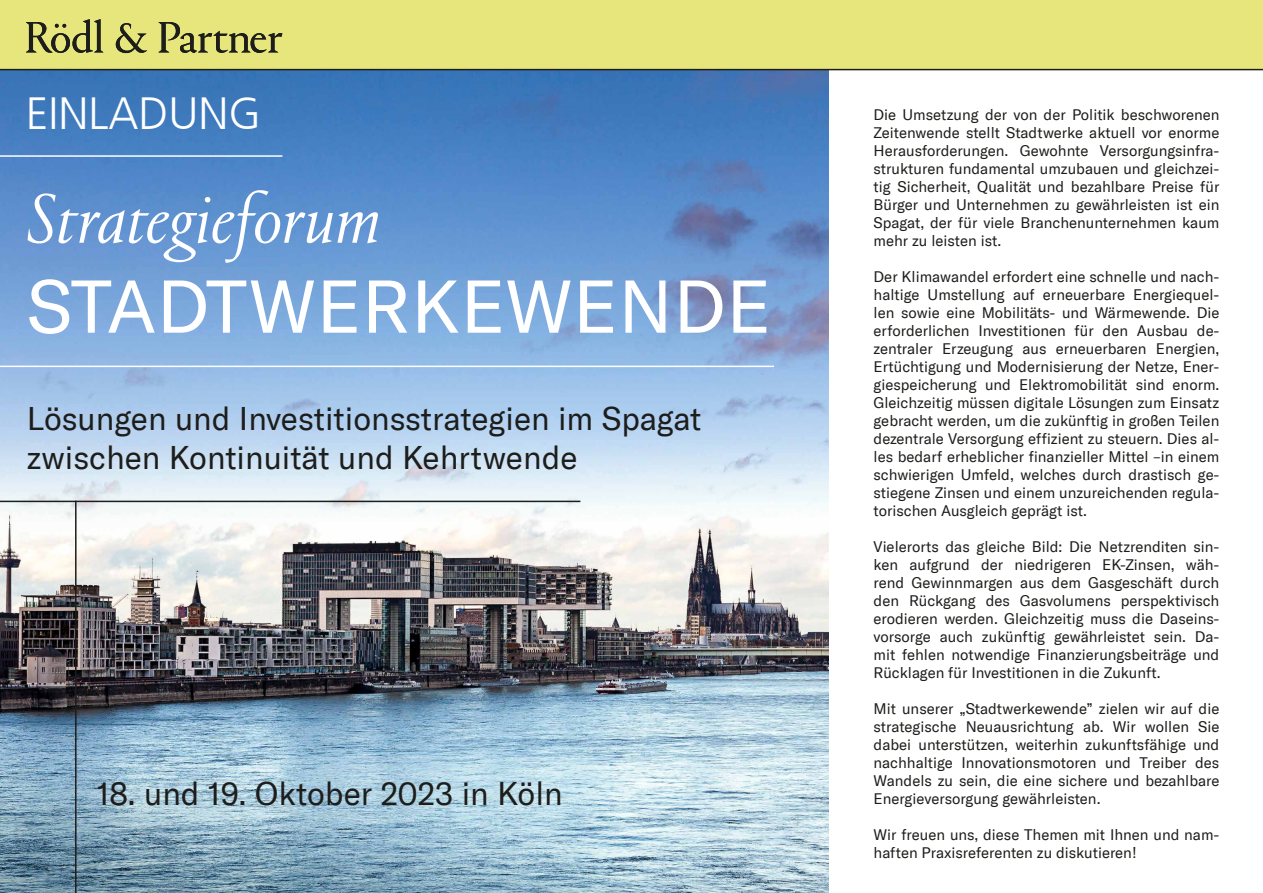
<style>
.page{position:relative;width:1263px;height:893px;background:#fff}
.page>*{position:absolute;margin:0;border:0;box-sizing:border-box;transform-origin:0 0}
.t1{font:73.5px "GT America";letter-spacing:.005em;color:#fff}
.t2{font:italic 300 73.35px "Portrait TT";color:#fff}
.t3{font:300 45px "Frutiger CE";color:#fff}
.t4{font:32.1px/38.4px "GT America";color:#1d1d1b}
.t5{font:15px/18px "GT America";color:#1d1d1b;text-align:justify}
</style>
<div class="page">
<img style="left:1px;top:70px;width:829px;height:823px">
<div style="left:0;top:0;width:1263px;height:69px;background:#e7e67c"></div>
<hr style="left:0;top:69px;width:1263px;height:1px;background:#1d1d1b">
<hr style="left:0;top:155px;width:282px;height:2px;background:#fff">
<hr style="left:0;top:366px;width:774px;height:1px;background:#fff">
<hr style="left:0;top:501px;width:580px;height:1px;background:#1d1d1b">
<svg style="left:26px;top:19px;width:256px;height:34px"></svg>
<hr style="left:75px;top:501px;width:2px;height:392px;background:#1d1d1b">
<h3 class="t3" style="left:26px;top:87px;width:237px">EINLADUNG</h3>
<h2 class="t2" style="left:26px;top:170px;width:357px">Strategieforum</h2>
<h1 class="t1" style="left:27px;top:263px;width:745px">STADTWERKEWENDE</h1>
<h3 class="t4" style="left:27px;top:400px;width:676px">Lösungen und Investitionsstrategien im Spagat zwischen Kontinuität und Kehrtwende</h3>
<h3 class="t4" style="left:97px;top:774px;width:467px">18. und 19. Oktober 2023 in Köln</h3>
<p class="t5" style="left:873px;top:105px;width:347px">Die Umsetzung der von der Politik beschworenen Zeitenwende stellt Stadtwerke aktuell vor enorme Herausforderungen. Gewohnte Versorgungsinfra&shy;strukturen fundamental umzubauen und gleichzei&shy;tig Sicherheit, Qualität und bezahlbare Preise für Bürger und Unternehmen zu gewährleisten ist ein Spagat, der für viele Branchenunternehmen kaum mehr zu leisten ist.</p>
<p class="t5" style="left:873px;top:267px;width:347px">Der Klimawandel erfordert eine schnelle und nach&shy;haltige Umstellung auf erneuerbare Energiequel&shy;len sowie eine Mobilitäts- und Wärmewende. Die erforderlichen Investitionen für den Ausbau de&shy;zentraler Erzeugung aus erneuerbaren Energien, Ertüchtigung und Modernisierung der Netze, Ener&shy;giespeicherung und Elektromobilität sind enorm.<br>Gleichzeitig müssen digitale Lösungen zum Einsatz gebracht werden, um die zukünftig in großen Teilen dezentrale Versorgung effizient zu steuern. Dies al&shy;les bedarf erheblicher finanzieller Mittel –in einem schwierigen Umfeld, welches durch drastisch ge&shy;stiegene Zinsen und einem unzureichenden regula&shy;torischen Ausgleich geprägt ist.</p>
<p class="t5" style="left:873px;top:537px;width:347px">Vielerorts das gleiche Bild: Die Netzrenditen sin&shy;ken aufgrund der niedrigeren EK-Zinsen, wäh&shy;rend Gewinnmargen aus dem Gasgeschäft durch den Rückgang des Gasvolumens perspektivisch erodieren werden. Gleichzeitig muss die Daseins&shy;vorsorge auch zukünftig gewährleistet sein. Da&shy;mit fehlen notwendige Finanzierungsbeiträge und Rücklagen für Investitionen in die Zukunft.</p>
<p class="t5" style="left:873px;top:699px;width:347px">Mit unserer „Stadtwerkewende” zielen wir auf die strategische Neuausrichtung ab. Wir wollen Sie dabei unterstützen, weiterhin zukunftsfähige und nachhaltige Innovationsmotoren und Treiber des Wandels zu sein, die eine sichere und bezahlbare Energieversorgung gewährleisten.</p>
<p class="t5" style="left:873px;top:825px;width:347px">Wir freuen uns, diese Themen mit Ihnen und nam&shy;haften Praxisreferenten zu diskutieren!</p>
</div>
